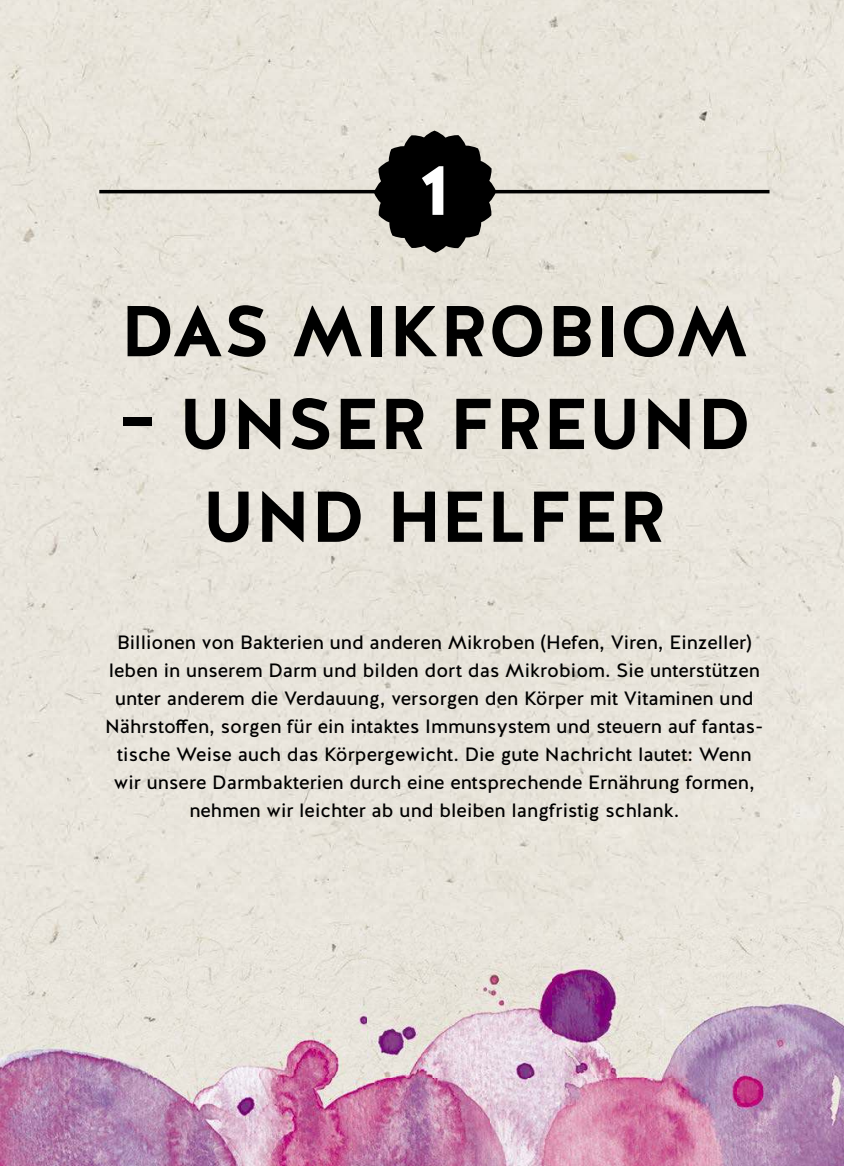
<style>
.page{position:relative;width:844px;height:1166px;background:#fff}
.page>*{position:absolute;margin:0;border:0;box-sizing:border-box;transform-origin:0 0}
.t1{font:700 71.75px/92.8px "Halis GR";color:#000;text-align:center}
.t2{font:900 71.75px "Halis GR";color:#fff}
.t3{font:19.25px/28px "Halis GR";color:#000;text-align:center}
</style>
<div class="page">
<img style="left:0;top:0;width:843px;height:1166px">
<hr style="left:99px;top:190px;width:670px;height:3px;background:#000">
<svg style="left:374px;top:131px;width:122px;height:122px;background:#403f3c"></svg>
<h1 class="t2" style="left:419px;top:148px;width:32px">1</h1>
<h1 class="t1" style="left:120px;top:285px;width:629px">DAS MIKROBIOM</h1>
<h1 class="t1" style="left:118px;top:378px;width:634px">– UNSER FREUND<br>UND HELFER</h1>
<p class="t3" style="left:105px;top:630px;width:659px">Billionen von Bakterien und anderen Mikroben (Hefen, Viren, Einzeller) leben in unserem Darm und bilden dort das Mikrobiom. Sie unterstützen unter anderem die Verdauung, versorgen den Körper mit Vitaminen und Nährstof en, sorgen für ein intaktes Immunsystem und steuern auf fantas&shy;tische Weise auch das Körpergewicht. Die gute Nachricht lautet: Wenn wir unsere Darmbakterien durch eine entsprechende Ernährung formen, nehmen wir leichter ab und bleiben langfristig schlank.</p>
</div>
